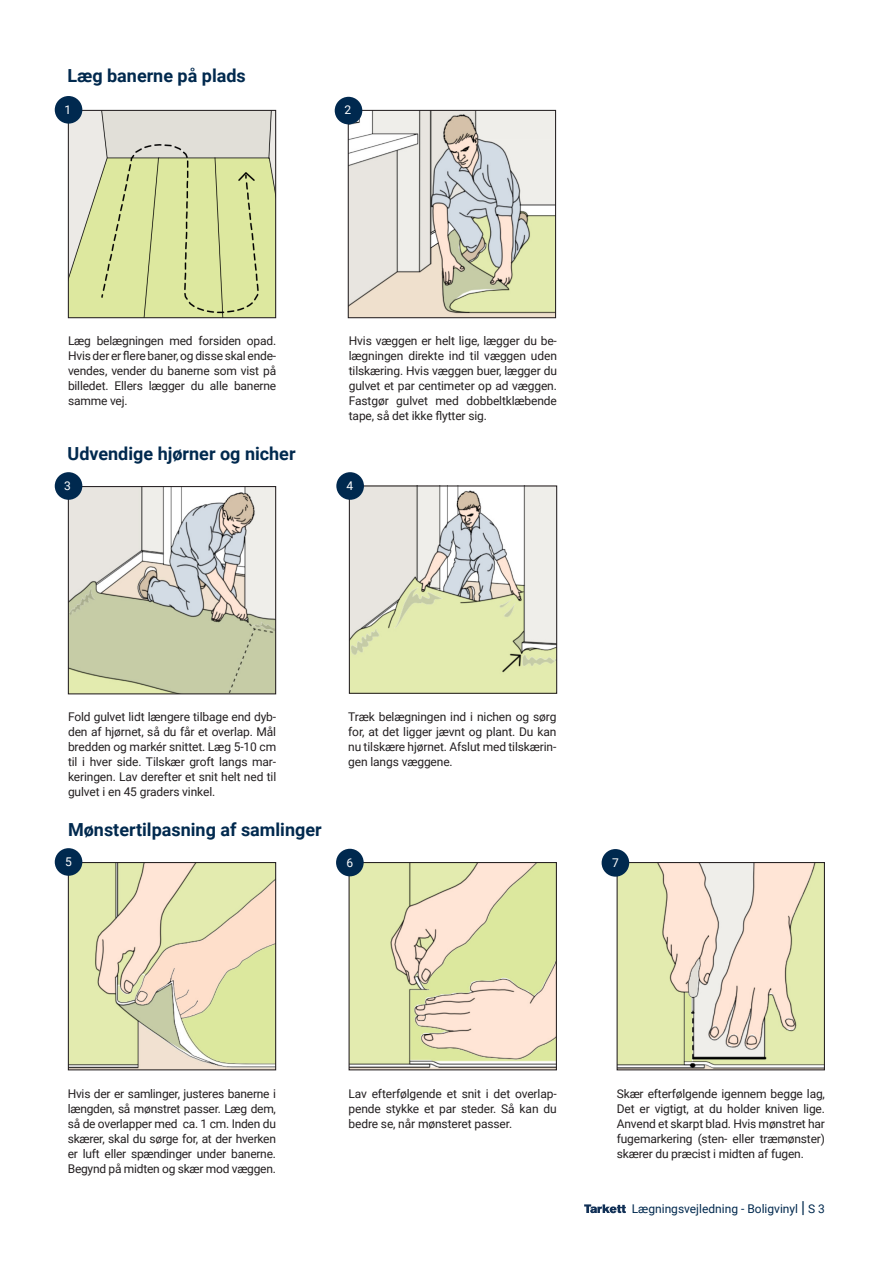
<style>
.page{position:relative;width:893px;height:1263px;background:#fff}
.page>*{position:absolute;margin:0;border:0;box-sizing:border-box;transform-origin:0 0}
.Mellem_ny{font:700 18px "Roboto";color:#00294e}
.Billledtekst{font:12px/15px "Roboto";letter-spacing:-.01em;color:#231f20;text-align:justify}
.t1{font:12px "Roboto";color:#00294e}
.billedtekst{font:12px "Roboto";color:#fff}
.s1{font-size:16.5px}
</style>
<div class="page">
<svg style="left:584px;top:1204px;width:42px;height:9px"></svg>
<img style="left:70px;top:112px;width:204px;height:204px">
<div style="left:68px;top:110px;width:208px;height:208px;border:1px solid #241f21"></div>
<div style="left:55px;top:96px;width:27px;height:28px;background:#00294f;border-radius:50%"></div>
<img style="left:350px;top:112px;width:204px;height:204px">
<div style="left:348px;top:110px;width:208px;height:208px;border:1px solid #241f21"></div>
<div style="left:335px;top:97px;width:27px;height:27px;background:#00294f;border-radius:50%"></div>
<img style="left:70px;top:488px;width:204px;height:204px">
<div style="left:68px;top:486px;width:208px;height:208px;border:1px solid #241f21"></div>
<div style="left:55px;top:472px;width:27px;height:28px;background:#00294f;border-radius:50%"></div>
<img style="left:351px;top:487px;width:204px;height:205px">
<div style="left:349px;top:485px;width:208px;height:209px;border:1px solid #241f21"></div>
<div style="left:336px;top:472px;width:28px;height:28px;background:#00294f;border-radius:50%"></div>
<img style="left:70px;top:864px;width:204px;height:204px">
<div style="left:68px;top:862px;width:208px;height:208px;border:1px solid #241f21"></div>
<div style="left:55px;top:848px;width:27px;height:28px;background:#00294f;border-radius:50%"></div>
<img style="left:351px;top:864px;width:204px;height:204px">
<div style="left:349px;top:862px;width:208px;height:208px;border:1px solid #241f21"></div>
<div style="left:336px;top:849px;width:28px;height:27px;background:#00294f;border-radius:50%"></div>
<img style="left:619px;top:864px;width:204px;height:204px">
<div style="left:617px;top:862px;width:208px;height:208px;border:1px solid #241f21"></div>
<div style="left:602px;top:849px;width:27px;height:28px;background:#00294f;border-radius:50%"></div>
<p class="Mellem_ny" style="left:67px;top:63px;width:180px">Læg banerne på plads</p>
<p class="billedtekst" style="left:64px;top:102px;width:8px">1</p>
<p class="billedtekst" style="left:344px;top:102px;width:8px">2</p>
<p class="Billledtekst" style="left:68px;top:333px;width:210px">Læg belægningen med forsiden opad.<br>Hvis der er flere baner, og disse skal ende&shy;vendes, vender du banerne som vist på billedet. Ellers lægger du alle banerne samme vej.</p>
<p class="Billledtekst" style="left:349px;top:333px;width:210px">Hvis væggen er helt lige, lægger du be&shy;lægningen direkte ind til væggen uden tilskæring. Hvis væggen buer, lægger du gulvet et par centimeter op ad væggen.<br>Fastgør gulvet med dobbeltklæbende tape, så det ikke flytter sig.</p>
<p class="Mellem_ny" style="left:68px;top:441px;width:230px">Udvendige hjørner og nicher</p>
<p class="billedtekst" style="left:64px;top:477px;width:8px">3</p>
<p class="billedtekst" style="left:347px;top:477px;width:8px">4</p>
<p class="Billledtekst" style="left:68px;top:709px;width:210px">Fold gulvet lidt længere tilbage end dyb&shy;den af hjørnet, så du får et overlap. Mål bredden og markér snittet. Læg 5-10 cm til i hver side. Tilskær groft langs mar&shy;keringen. Lav derefter et snit helt ned til gulvet i en 45 graders vinkel.</p>
<p class="Billledtekst" style="left:348px;top:709px;width:210px">Træk belægningen ind i nichen og sørg for, at det ligger jævnt og plant. Du kan nu tilskære hjørnet. Afslut med tilskærin&shy;gen langs væggene.</p>
<p class="Mellem_ny" style="left:68px;top:817px;width:255px">Mønstertilpasning af samlinger</p>
<p class="billedtekst" style="left:65px;top:854px;width:8px">5</p>
<p class="billedtekst" style="left:346px;top:854px;width:8px">6</p>
<p class="billedtekst" style="left:612px;top:855px;width:8px">7</p>
<p class="Billledtekst" style="left:68px;top:1085px;width:210px">Hvis der er samlinger, justeres banerne i længden, så mønstret passer. Læg dem, så de overlapper med ca. 1 cm. Inden du skærer, skal du sørge for, at der hverken er luft eller spændinger under banerne.<br>Begynd på midten og skær mod væggen.</p>
<p class="Billledtekst" style="left:348px;top:1085px;width:210px">Lav efterfølgende et snit i det overlap&shy;pende stykke et par steder. Så kan du bedre se, når mønsteret passer.</p>
<p class="Billledtekst" style="left:617px;top:1085px;width:210px">Skær efterfølgende igennem begge lag, Det er vigtigt, at du holder kniven lige.<br>Anvend et skarpt blad. Hvis mønstret har fugemarkering (sten- eller træmønster) skærer du præcist i midten af fugen.</p>
<p class="t1" style="left:632px;top:1200px;width:195px">Lægningsvejledning - Boligvinyl <span class="s1">|</span> S 3</p>
</div>
